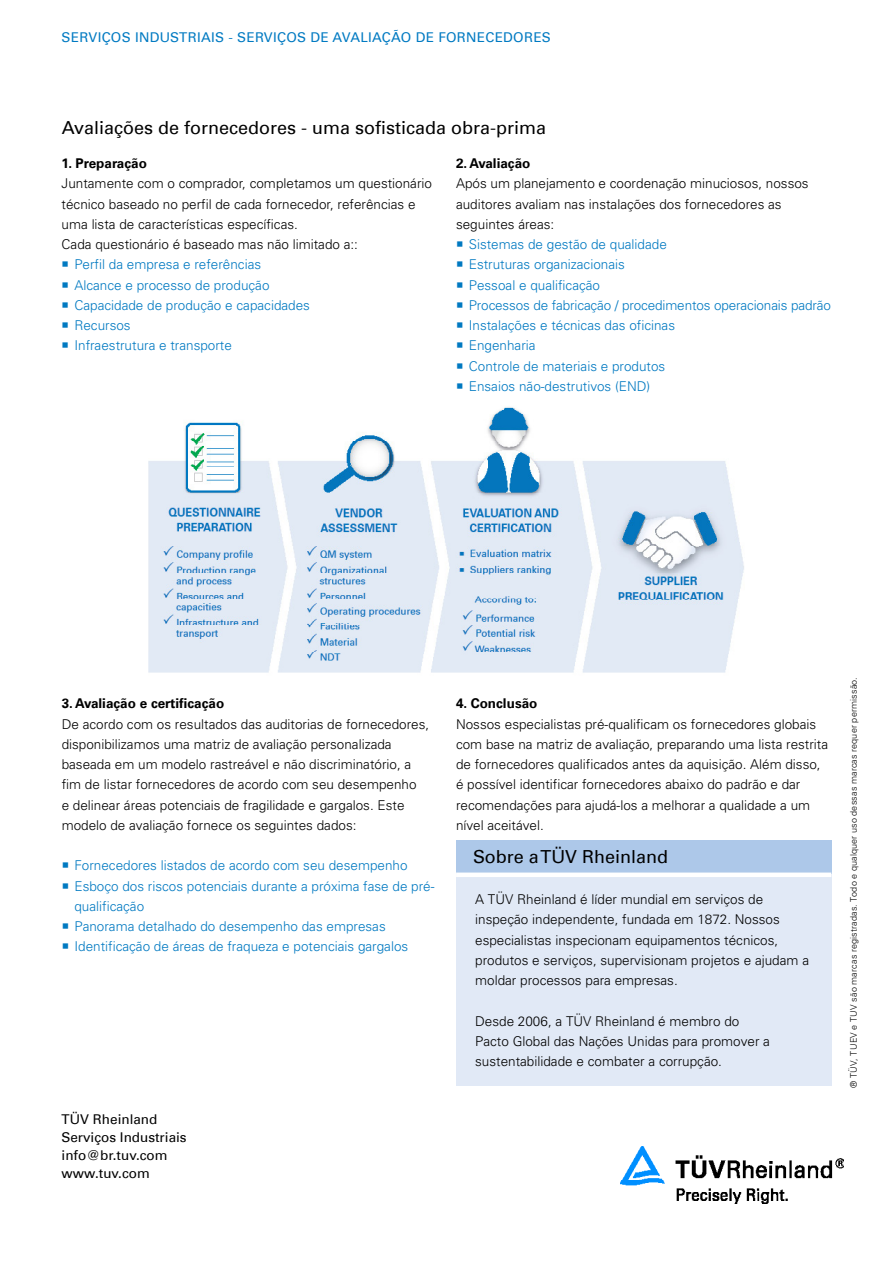
<style>
.page{position:relative;width:893px;height:1263px;background:#fff}
.page>*{position:absolute;margin:0;border:0;box-sizing:border-box;transform-origin:0 0}
.t1{font:18px "Univers Com 55 Roman";color:#000}
.t2{font:300 13.5px/20.2px "Univers";color:#000}
.t3{font:300 13.5px/20.2px "Univers";color:#0079c1}
.t4{font:700 13.5px "Univers Com 65";color:#000}
.t5{font:13.5px/18px "Univers Com 55 Roman";color:#000}
.t6{font:13.5px "Univers Com 55 Roman";letter-spacing:.02em;color:#007ac2}
.t7{font:300 9px "Univers";letter-spacing:.02em;color:#000}
</style>
<div class="page">
<img style="left:620px;top:1146px;width:224px;height:57px">
<div style="left:456px;top:841px;width:375px;height:34px;background:#adc8e9"></div>
<div style="left:456px;top:875px;width:375px;height:211px;background:#e1e9f6"></div>
<div style="left:456px;top:872px;width:375px;height:5px;background:#fff"></div>
<img style="left:148px;top:407px;width:596px;height:266px">
<p class="t6" style="left:62px;top:29px;width:491px">SERVIÇOS INDUSTRIAIS - SERVIÇOS DE AVALIAÇÃO DE FORNECEDORES</p>
<h1 class="t1" style="left:62px;top:117px;width:486px">Avaliações de fornecedores - uma sofisticada obra-prima</h1>
<p class="t4" style="left:62px;top:155px;width:87px">1. Preparação</p>
<p class="t2" style="left:62px;top:174px;width:372px">Juntamente com o comprador, completamos um questionário técnico baseado no perfil de cada fornecedor, referências e uma lista de características específicas.<br>Cada questionário é baseado mas não limitado a::</p>
<p class="t3" style="left:74px;top:255px;width:237px">Perfil da empresa e referências<br>Alcance e processo de produção<br>Capacidade de produção e capacidades<br>Recursos<br>Infraestrutura e transporte</p>
<p class="t4" style="left:456px;top:155px;width:76px">2. Avaliação</p>
<p class="t2" style="left:456px;top:174px;width:354px">Após um planejamento e coordenação minuciosos, nossos auditores avaliam nas instalações dos fornecedores as seguintes áreas:</p>
<p class="t3" style="left:469px;top:234px;width:364px">Sistemas de gestão de qualidade<br>Estruturas organizacionais<br>Pessoal e qualificação<br>Processos de fabricação / procedimentos operacionais padrão<br>Instalações e técnicas das oficinas<br>Engenharia<br>Controle de materiais e produtos<br>Ensaios não-destrutivos (END)</p>
<p class="t4" style="left:62px;top:695px;width:164px">3. Avaliação e certificação</p>
<p class="t2" style="left:62px;top:714px;width:369px">De acordo com os resultados das auditorias de fornecedores, disponibilizamos uma matriz de avaliação personalizada baseada em um modelo rastreável e não discriminatório, a fim de listar fornecedores de acordo com seu desempenho<br>e delinear áreas potenciais de fragilidade e gargalos. Este modelo de avaliação fornece os seguintes dados:</p>
<p class="t3" style="left:74px;top:855px;width:362px">Fornecedores listados de acordo com seu desempenho Esboço dos riscos potenciais durante a próxima fase de pré&shy;qualificação<br>Panorama detalhado do desempenho das empresas Identificação de áreas de fraqueza e potenciais gargalos</p>
<p class="t5" style="left:62px;top:1110px;width:127px">TÜV Rheinland<br>Serviços Industriais info@br.tuv.com www.tuv.com</p>
<p class="t4" style="left:456px;top:695px;width:83px">4. Conclusão</p>
<p class="t2" style="left:456px;top:714px;width:374px">Nossos especialistas pré-qualificam os fornecedores globais com base na matriz de avaliação, preparando uma lista restrita de fornecedores qualificados antes da aquisição. Além disso, é possível identificar fornecedores abaixo do padrão e dar recomendações para ajudá-los a melhorar a qualidade a um nível aceitável.</p>
<h1 class="t1" style="left:473px;top:846px;width:197px">Sobre a TÜV Rheinland</h1>
<p class="t2" style="left:475px;top:889px;width:335px">A TÜV Rheinland é líder mundial em serviços de inspeção independente, fundada em 1872. Nossos especialistas inspecionam equipamentos técnicos, produtos e serviços, supervisionam projetos e ajudam a moldar processos para empresas.</p>
<p class="t2" style="left:475px;top:1011px;width:296px">Desde 2006, a TÜV Rheinland é membro do<br>Pacto Global das Nações Unidas para promover a sustentabilidade e combater a corrupção.</p>
<p class="t7" style="left:848px;top:1088px;width:412px;rotate:-90deg">® TÜV, TUEV e TUV são marcas registradas. Todo e qualquer uso dessas marcas requer permissão.</p>
</div>
